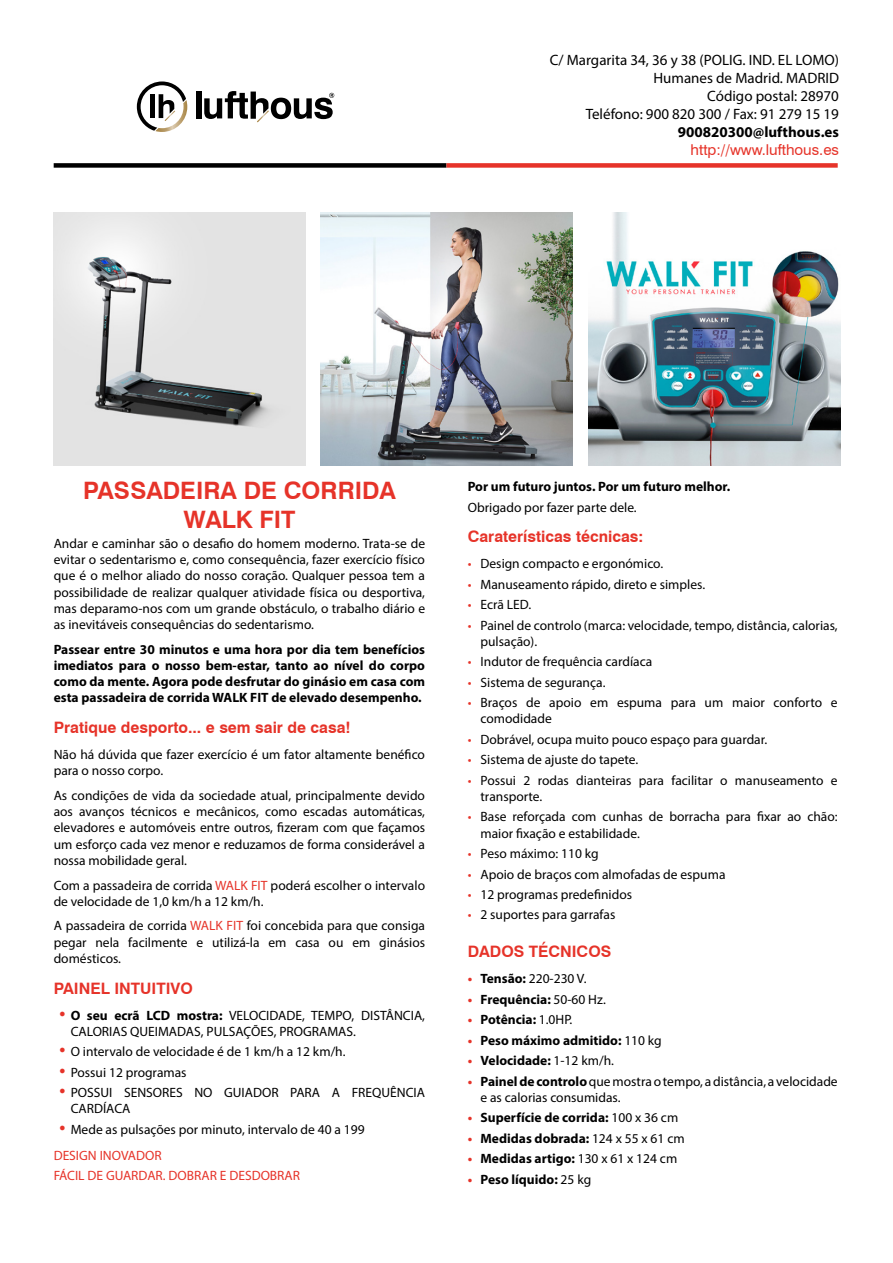
<style>
.page{position:relative;width:893px;height:1263px;background:#fff}
.page>*{position:absolute;margin:0;border:0;box-sizing:border-box;transform-origin:0 0}
.t1{font:700 24px/28.8px "Swiss 721 BT";color:#e63329;text-align:center}
.t2{font:700 15.75px "Swiss 721 BT";color:#e63329}
.t3{font:15px/18px "Myriad Pro";color:#000;text-align:right}
.t4{font:15px "Swiss 721 BT";color:#e63329}
.t5{font:700 15px "Myriad Pro";color:#000}
.t6{font:13.5px/16.2px "Myriad Pro";color:#000}
.t7{font:700 13.5px/16.2px "Myriad Pro";color:#000;text-align:justify}
.t8{font:13.5px "Myriad Pro";color:#e63329}
.s1{color:#e63329}
.s2{font-weight:700;color:#e63329}
.s3{font-weight:700}
.s4{font-weight:400}
.s5{font-family:"Swiss 721 BT";font-weight:700;font-size:15.75px;color:#e63329}
</style>
<div class="page">
<div style="left:54px;top:163px;width:392px;height:5px;background:#000"></div>
<div style="left:446px;top:163px;width:392px;height:5px;background:#e63329"></div>
<img style="left:321px;top:213px;width:252px;height:253px">
<img style="left:588px;top:213px;width:253px;height:253px">
<div style="left:196px;top:91px;width:5px;height:27px;background:#000"></div>
<svg style="left:204px;top:91px;width:130px;height:31px"></svg>
<svg style="left:137px;top:81px;width:50px;height:51px"></svg>
<img style="left:54px;top:213px;width:252px;height:252px">
<p class="t3" style="left:550px;top:51px;width:291px">C/ Margarita 34, 36 y 38 (POLIG. IND. EL LOMO)<br>Humanes de Madrid. MADRID<br>Código postal: 28970<br>Teléfono: 900 820 300 / Fax: 91 279 15 19</p>
<p class="t5" style="left:678px;top:122px;width:163px">900820300@lufthous.es</p>
<p class="t4" style="left:691px;top:141px;width:150px">http://www.lufthous.es</p>
<h1 class="t1" style="left:83px;top:476px;width:314px">PASSADEIRA DE CORRIDA<br>WALK FIT</h1>
<p class="t7" style="left:468px;top:478px;width:264px">Por um futuro juntos. Por um futuro melhor.</p>
<p class="t6" style="left:468px;top:499px;width:170px">Obrigado por fazer parte dele.</p>
<p class="t2" style="left:468px;top:527px;width:177px">Caraterísticas técnicas:</p>
<p class="t6" style="left:468px;top:555px;width:197px"><span class="s1">•</span> Design compacto e ergonómico.</p>
<p class="t6" style="left:468px;top:576px;width:239px"><span class="s1">•</span> Manuseamento rápido, direto e simples.</p>
<p class="t6" style="left:468px;top:596px;width:65px"><span class="s1">•</span> Ecrã LED.</p>
<p class="t6" style="left:480px;top:617px;width:359px;text-indent:-13px"><span class="s1">•</span> Painel de controlo (marca: velocidade, tempo, distância, calorias, pulsação).</p>
<p class="t6" style="left:468px;top:653px;width:186px"><span class="s1">•</span> Indutor de frequência cardíaca</p>
<p class="t6" style="left:468px;top:674px;width:139px"><span class="s1">•</span> Sistema de segurança.</p>
<p class="t6" style="left:480px;top:694px;width:359px;text-indent:-13px"><span class="s1">•</span> Braços de apoio em espuma para um maior conforto e comodidade</p>
<p class="t6" style="left:468px;top:731px;width:301px"><span class="s1">•</span> Dobrável, ocupa muito pouco espaço para guardar.</p>
<p class="t6" style="left:468px;top:751px;width:172px"><span class="s1">•</span> Sistema de ajuste do tapete.</p>
<p class="t6" style="left:480px;top:772px;width:359px;text-indent:-13px"><span class="s1">•</span> Possui 2 rodas dianteiras para facilitar o manuseamento e transporte.</p>
<p class="t6" style="left:480px;top:809px;width:359px;text-indent:-13px"><span class="s1">•</span> Base reforçada com cunhas de borracha para fixar ao chão: maior fixação e estabilidade.</p>
<p class="t6" style="left:468px;top:845px;width:133px"><span class="s1">•</span> Peso máximo: 110 kg</p>
<p class="t6" style="left:468px;top:866px;width:259px"><span class="s1">•</span> Apoio de braços com almofadas de espuma</p>
<p class="t6" style="left:468px;top:886px;width:166px"><span class="s1">•</span> 12 programas predefinidos</p>
<p class="t6" style="left:468px;top:907px;width:149px"><span class="s1">•</span> 2 suportes para garrafas</p>
<p class="t2" style="left:468px;top:942px;width:145px">DADOS TÉCNICOS</p>
<p class="t6" style="left:468px;top:971px;width:120px"><span class="s2">•</span> <span class="s3">Tensão:</span> 220-230 V.</p>
<p class="t7" style="left:468px;top:991px;width:140px"><span class="s1">•</span> Frequência: <span class="s4">50-60 Hz.</span></p>
<p class="t7" style="left:468px;top:1011px;width:106px"><span class="s1">•</span> Potência: <span class="s4">1.0HP.</span></p>
<p class="t7" style="left:468px;top:1032px;width:196px"><span class="s1">•</span> Peso máximo admitido: <span class="s4">110 kg</span></p>
<p class="t7" style="left:468px;top:1052px;width:148px"><span class="s1">•</span> Velocidade: <span class="s4">1-12 km/h.</span></p>
<p class="t6" style="left:480px;top:1073px;width:359px;text-indent:-13px"><span class="s2">•</span> <span class="s3">Painel de controlo</span> que mostra o tempo, a distância, a velocidade e as calorias consumidas.</p>
<p class="t7" style="left:468px;top:1109px;width:212px"><span class="s1">•</span> Superfície de corrida: <span class="s4">100 x 36 cm</span></p>
<p class="t7" style="left:468px;top:1130px;width:218px"><span class="s1">•</span> Medidas dobrada: <span class="s4">124 x 55 x 61 cm</span></p>
<p class="t7" style="left:468px;top:1150px;width:211px"><span class="s1">•</span> Medidas artigo: <span class="s4">130 x 61 x 124 cm</span></p>
<p class="t7" style="left:468px;top:1171px;width:125px"><span class="s1">•</span> Peso líquido: <span class="s4">25 kg</span></p>
<p class="t6" style="left:54px;top:535px;width:373px;text-align:justify">Andar e caminhar são o desafio do homem moderno. Trata-se de evitar o sedentarismo e, como consequência, fazer exercício físico que é o melhor aliado do nosso coração. Qualquer pessoa tem a possibilidade de realizar qualquer atividade física ou desportiva, mas deparamo-nos com um grande obstáculo, o trabalho diário e as inevitáveis consequências do sedentarismo.</p>
<p class="t7" style="left:54px;top:641px;width:373px">Passear entre 30 minutos e uma hora por dia tem benefícios imediatos para o nosso bem-estar, tanto ao nível do corpo como da mente. Agora pode desfrutar do ginásio em casa com esta passadeira de corrida WALK FIT de elevado desempenho.</p>
<p class="t2" style="left:54px;top:718px;width:299px">Pratique desporto... e sem sair de casa!</p>
<p class="t6" style="left:54px;top:746px;width:373px">Não há dúvida que fazer exercício é um fator altamente benéfico para o nosso corpo.</p>
<p class="t6" style="left:54px;top:787px;width:373px;text-align:justify">As condições de vida da sociedade atual, principalmente devido aos avanços técnicos e mecânicos, como escadas automáticas, elevadores e automóveis entre outros, fizeram com que façamos um esforço cada vez menor e reduzamos de forma considerável a nossa mobilidade geral.</p>
<p class="t6" style="left:54px;top:877px;width:373px">Com a passadeira de corrida <span class="s1">WALK FIT</span> poderá escolher o intervalo de velocidade de 1,0 km/h a 12 km/h.</p>
<p class="t6" style="left:54px;top:918px;width:373px;text-align:justify">A passadeira de corrida <span class="s1">WALK FIT</span> foi concebida para que consiga pegar nela facilmente e utilizá-la em casa ou em ginásios domésticos.</p>
<p class="t2" style="left:54px;top:978px;width:141px">PAINEL INTUITIVO</p>
<p class="t6" style="left:71px;top:1007px;width:356px;text-indent:-13px"><span class="s5">•</span> <span class="s3">O seu ecrã LCD mostra:</span> VELOCIDADE, TEMPO, DISTÂNCIA,<br>CALORIAS QUEIMADAS, PULSAÇÕES, PROGRAMAS.</p>
<p class="t6" style="left:58px;top:1043px;width:289px"><span class="s5">•</span> O intervalo de velocidade é de 1 km/h a 12 km/h.</p>
<p class="t6" style="left:58px;top:1064px;width:130px"><span class="s5">•</span> Possui 12 programas</p>
<p class="t6" style="left:71px;top:1084px;width:356px;text-indent:-13px"><span class="s5">•</span> POSSUI SENSORES NO GUIADOR PARA A FREQUÊNCIA<br>CARDÍACA</p>
<p class="t6" style="left:54px;top:1116px;width:313px;line-height:26px;text-indent:4px"><span class="s5">•</span> Mede as pulsações por minuto, intervalo de 40 a 199<br><span class="s1">DESIGN INOVADOR</span></p>
<p class="t8" style="left:54px;top:1167px;width:248px">FÁCIL DE GUARDAR. DOBRAR E DESDOBRAR</p>
</div>
